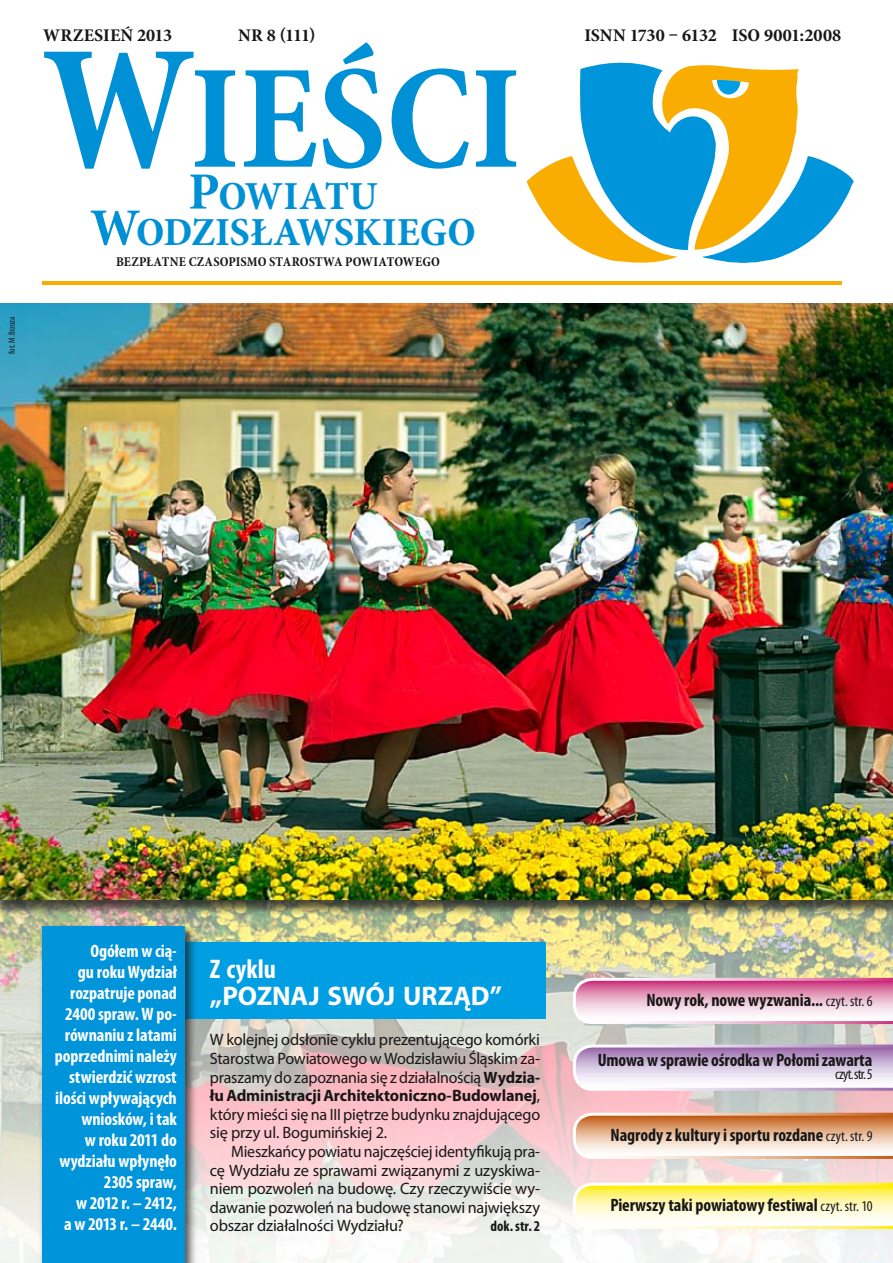
<style>
.page{position:relative;width:893px;height:1263px;background:#fff}
.page>*{position:absolute;margin:0;border:0;box-sizing:border-box;transform-origin:0 0}
.t1{font:700 condensed 150px "Minion Pro";color:#0090d6}
.t2{font:700 condensed 40.2px/36px "Minion Pro";color:#0090d6;text-align:center;scale:1.08 1}
.t3{font:700 27px "Myriad Pro";letter-spacing:-.005em;color:#fff}
.t4{font:700 condensed 27px "Myriad Pro";letter-spacing:.005em;color:#fff}
.t5{font:700 condensed 18px/21px "Myriad Pro";letter-spacing:-.005em;color:#fff;text-align:right}
.t6{font:700 condensed 18px "Myriad Pro";letter-spacing:-.005em;color:#181716}
.t7{font:700 condensed 18px "Minion Pro";color:#181716;scale:1.08 1}
.t8{font:16.5px/18.6px "Myriad Pro";letter-spacing:-.015em;color:#181716;text-align:justify}
.t9{font:16.5px/18.6px "Myriad Pro";letter-spacing:-.015em;color:#181716;text-align:justify;scale:.96 1}
.t10{font:condensed 15px "Myriad Pro";letter-spacing:-.035em;color:#181716}
.t11{font:700 condensed 15px "Myriad Pro";color:#181716}
.t12{font:700 condensed 13.5px "Minion Pro";letter-spacing:.005em;color:#181716}
.t13{font:condensed 9px "Myriad Pro";letter-spacing:.01em;color:#181716}
.s1{font-size:179.1px}
.s2{font-size:52.95px}
.s3{font-weight:700}
.s4{font-weight:400;font-size:15px}
</style>
<div class="page">
<svg style="left:527px;top:62px;width:327px;height:201px"></svg>
<hr style="left:43px;top:281px;width:799px;height:4px;background:#f9ad00">
<img style="left:0;top:303px;width:893px;height:960px">
<div style="left:0;top:304px;width:893px;height:618px;background:#181716;opacity:.75"></div>
<svg style="left:573px;top:1183px;width:320px;height:46px"></svg>
<svg style="left:573px;top:1113px;width:320px;height:46px"></svg>
<svg style="left:573px;top:1044px;width:320px;height:47px"></svg>
<svg style="left:573px;top:978px;width:320px;height:46px"></svg>
<div style="left:153px;top:943px;width:393px;height:76px;background:#009ee3"></div>
<div style="left:39px;top:922px;width:174px;height:341px;background:#181716;opacity:.75"></div>
<div style="left:43px;top:926px;width:142px;height:337px;background:#0094db"></div>
<p class="t13" style="left:7px;top:354px;width:39px;rotate:-90deg">fot. M.Brzoza</p>
<p class="t7" style="left:43px;top:23px;width:121px">WRZESIEŃ 2013</p>
<p class="t7" style="left:238px;top:23px;width:73px">Nr 8 (111)</p>
<p class="t7" style="left:584px;top:23px;width:239px">ISNN 1730 – 6132 ISO 9001:2008</p>
<h1 class="t1" style="left:42px;top:15px;width:480px"><span class="s1">W</span>IEŚCI</h1>
<h2 class="t2" style="left:90px;top:178px;width:359px"><span class="s2">P</span>OWIATU<br><span class="s2">W</span>ODZISŁAWSKIEGO</h2>
<p class="t12" style="left:116px;top:252px;width:325px">BEZPŁATNE CZASOPISMO STAROSTWA POWIATOWEGO</p>
<p class="t5" style="left:55px;top:940px;width:124px">Ogółem wcią-<br>gu roku Wydział rozpatruje ponad<br>2400 spraw. Wpo&shy;równaniu z latami poprzednimi należy stwierdzić wzrost ilości wpływających wniosków, i tak wroku 2011 do wydziału wpłynęło<br>2305 spraw,<br>w 2012 r. – 2412,<br>a w 2013 r. – 2440.</p>
<h3 class="t4" style="left:210px;top:952px;width:68px">Z cyklu</h3>
<h3 class="t3" style="left:210px;top:979px;width:294px">„POZNAJ SWÓJ URZĄD”</h3>
<p class="t8" style="left:210px;top:1030px;width:332px">W kolejnej odsłonie cyklu prezentującego komórki Starostwa Powiatowego w Wodzisławiu Śląskim za&shy;praszamy do zapoznania się z działalnością <span class="s3">Wydzia&shy;łu Administracji Architektoniczno-Budowlanej</span>, który mieści się na III piętrze budynku znajdującego się przy ul. Bogumińskiej 2.</p>
<p class="t9" style="left:210px;top:1142px;width:345px;text-indent:21px">Mieszkańcy powiatu najczęściej identyfikują pra&shy;cę Wydziału ze sprawami związanymi z uzyskiwa&shy;niem pozwoleń na budowę. Czy rzeczywiście wy&shy;dawanie pozwoleń na budowę stanowi największy obszar działalności Wydziału?</p>
<p class="t11" style="left:491px;top:1217px;width:51px">dok. str. 2</p>
<p class="t6" style="left:646px;top:989px;width:228px">Nowy rok, nowe wyzwania... <span class="s4">czyt. str. 6</span></p>
<p class="t6" style="left:598px;top:1048px;width:276px">Umowa w sprawie ośrodka w Połomi zawarta</p>
<p class="t10" style="left:835px;top:1065px;width:39px">czyt. str. 5</p>
<p class="t6" style="left:611px;top:1124px;width:263px">Nagrody z kultury i sportu rozdane <span class="s4">czyt. str. 9</span></p>
<p class="t6" style="left:610px;top:1194px;width:264px">Pierwszy taki powiatowy festiwal <span class="s4">czyt. str. 10</span></p>
</div>
